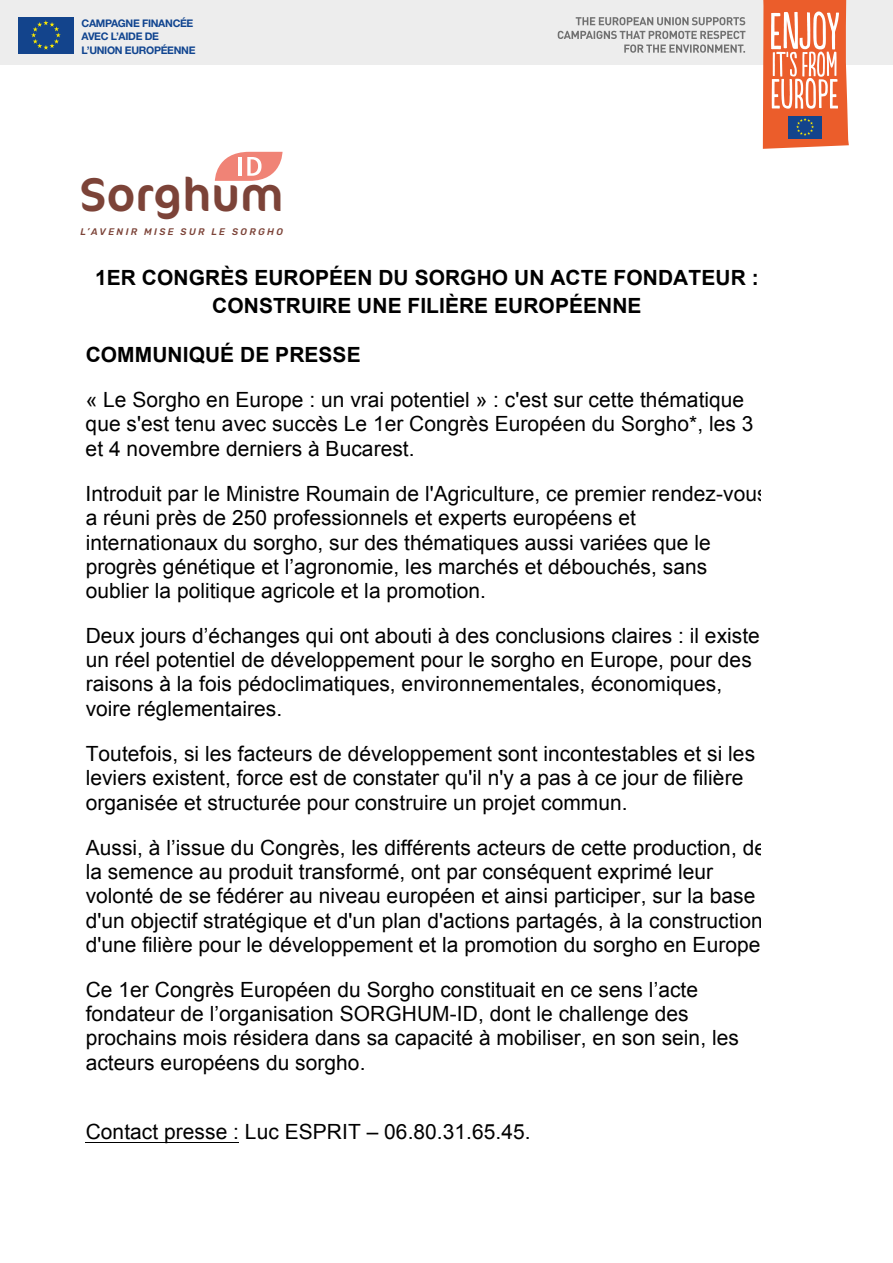
<style>
.page{position:relative;width:893px;height:1263px;background:#fff}
.page>*{position:absolute;margin:0;border:0;box-sizing:border-box;transform-origin:0 0}
.t1{font:47.55px "Cocon OT";color:#7c4338}
.t2{font:21px/24.2px "Arial";letter-spacing:.005em;color:#000}
.t3{font:700 21px/28.2px "Arial";letter-spacing:.005em;color:#000;text-align:center}
.t4{font:700 10.5px/13.5px "Helvetica Neue LT Std";letter-spacing:-.03em;color:#114590}
.t5{font:italic 500 9.6px "Rubik";letter-spacing:.245em;color:#7c4338}
</style>
<div class="page">
<div style="left:0;top:0;width:893px;height:64px;background:#ededed"></div>
<svg style="left:763px;top:0;width:86px;height:149px;background:#e28162"></svg>
<svg style="left:558px;top:31px;width:187px;height:22px"></svg>
<svg style="left:576px;top:17px;width:169px;height:8px"></svg>
<div style="left:18px;top:17px;width:55px;height:37px;background:#13448c"></div>
<svg style="left:31px;top:20px;width:30px;height:30px"></svg>
<hr style="left:86px;top:1142px;width:153px;height:1px;background:#000">
<svg style="left:215px;top:152px;width:67px;height:29px"></svg>
<p class="t4" style="left:82px;top:16px;width:115px">CAMPAGNE FINANCÉE<br>AVEC L’AIDE DE<br>L’UNION EUROPÉENNE</p>
<h1 class="t1" style="left:80px;top:167px;width:206px">Sorghum</h1>
<p class="t5" style="left:80px;top:226px;width:204px">L’AVENIR MISE SUR LE SORGHO</p>
<p class="t3" style="left:95px;top:264px;width:665px">1ER CONGRÈS EUROPÉEN DU SORGHO UN ACTE FONDATEUR :<br>CONSTRUIRE UNE FILIÈRE EUROPÉENNE</p>
<p class="t3" style="left:86px;top:341px;width:276px">COMMUNIQUÉ DE PRESSE</p>
<p class="t2" style="left:86px;top:388px;width:669px">« Le Sorgho en Europe : un vrai potentiel » : c'est sur cette thématique que s'est tenu avec succès Le 1er Congrès Européen du Sorgho*, les 3 et 4 novembre derniers à Bucarest.</p>
<p class="t2" style="left:86px;top:481px;width:683px">Introduit par le Ministre Roumain de l'Agriculture, ce premier rendez-vous a réuni près de 250 professionnels et experts européens et internationaux du sorgho, sur des thématiques aussi variées que le progrès génétique et l’agronomie, les marchés et débouchés, sans oublier la politique agricole et la promotion.</p>
<p class="t2" style="left:86px;top:624px;width:676px">Deux jours d’échanges qui ont abouti à des conclusions claires : il existe un réel potentiel de développement pour le sorgho en Europe, pour des raisons à la fois pédoclimatiques, environnementales, économiques, voire réglementaires.</p>
<p class="t2" style="left:86px;top:742px;width:671px">Toutefois, si les facteurs de développement sont incontestables et si les leviers existent, force est de constater qu'il n'y a pas à ce jour de filière organisée et structurée pour construire un projet commun.</p>
<p class="t2" style="left:86px;top:835px;width:682px">Aussi, à l’issue du Congrès, les différents acteurs de cette production, de la semence au produit transformé, ont par conséquent exprimé leur volonté de se fédérer au niveau européen et ainsi participer, sur la base d'un objectif stratégique et d'un plan d'actions partagés, à la construction d'une filière pour le développement et la promotion du sorgho en Europe.</p>
<p class="t2" style="left:86px;top:978px;width:655px">Ce 1er Congrès Européen du Sorgho constituait en ce sens l’acte fondateur de l’organisation SORGHUM-ID, dont le challenge des prochains mois résidera dans sa capacité à mobiliser, en son sein, les acteurs européens du sorgho.</p>
<p class="t2" style="left:86px;top:1120px;width:446px">Contact presse : Luc ESPRIT – 06.80.31.65.45.</p>
</div>
